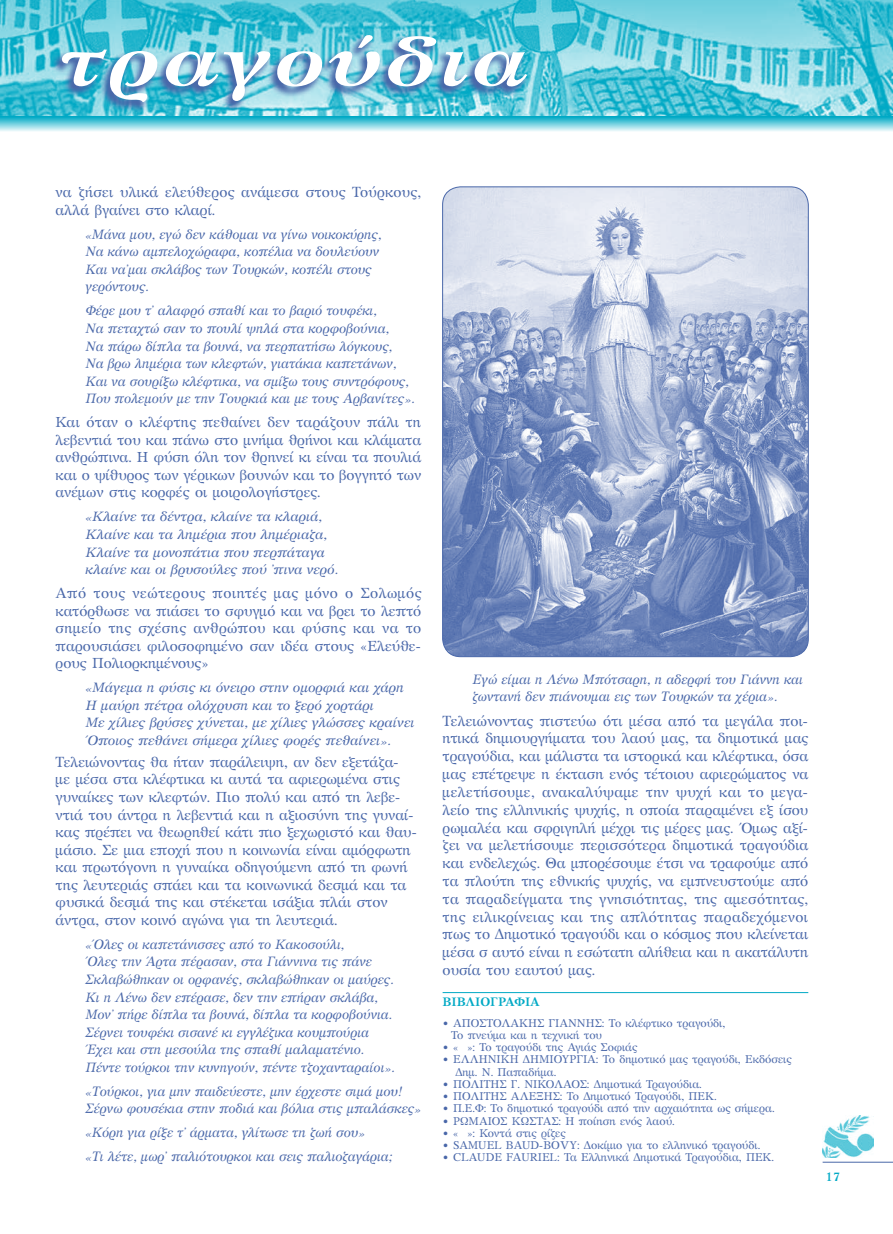
<style>
.page{position:relative;width:893px;height:1234px;background:#fff}
.page>*{position:absolute;margin:0;border:0;box-sizing:border-box;transform-origin:0 0}
.t1{font:italic 700 69px "GFS Artemisia";letter-spacing:.025em;color:#fff;scale:1.25 1}
.t2{font:14.55px/17.5px "GFS Artemisia";color:#4967a9;text-align:justify}
.t3{font:italic 13.5px/17.5px "GFS Artemisia";color:#4967a9;scale:.95 1}
.t4{font:italic 13.5px/17.5px "GFS Artemisia";color:#4967a9}
.t5{font:700 12.3px "GFS Artemisia";color:#00a9c5}
.t6{font:700 12px "GFS Artemisia";color:#00a9c5}
.t7{font:11.25px/12.3px "GFS Artemisia";color:#4967a9}
</style>
<div class="page">
<hr style="left:823px;top:1161px;width:70px;height:1px;background:#4967a9">
<svg style="left:0;top:0;width:893px;height:116px"></svg>
<img style="left:822px;top:1115px;width:52px;height:42px">
<svg style="left:0;top:116px;width:893px;height:15px"></svg>
<hr style="left:443px;top:991px;width:365px;height:1px;background:#00a9c5">
<img style="left:443px;top:187px;width:365px;height:469px">
<svg style="left:0;top:33px;width:529px;height:81px"></svg>
<h1 class="t1" style="left:58px;top:8px;width:378px">τραγούδια</h1>
<p class="t2" style="left:56px;top:183px;width:367px">ΝΑ ΖΉΣΕΙ ΥΛΙΚΆ ΕΛΕΎΘΕΡΟΣ ΑΝΆΜΕΣΑ ΣΤΟΥΣ ΤΟΎΡΚΟΥΣ,<br>ΑΛΛΆ ΒΓΑΊΝΕΙ ΣΤΟ ΚΛΑΡΊ.</p>
<p class="t3" style="left:85px;top:224px;width:313px">«Μάνα μου, εγώ δεν κάθομαι να γίνω νοικοκύρης, Να κάνω αμπελοχώραφα, κοπέλια να δουλεύουν Και να’μαι σκλάβος των Τουρκών, κοπέλι στους γερόντους.</p>
<p class="t3" style="left:85px;top:301px;width:348px">Φέρε μου τ’ αλαφρό σπαθί και το βαριό τουφέκι,<br>Να πεταχτώ σαν το πουλί ψηλά στα κορφοβούνια,<br>Να πάρω δίπλα τα βουνά, να περπατήσω λόγκους,<br>Να βρω λημέρια των κλεφτών, γιατάκια καπετάνων, Και να σουρίξω κλέφτικα, να σμίξω τους συντρόφους, Που πολεμούν με την Τουρκιά και με τους Αρβανίτες».</p>
<p class="t2" style="left:56px;top:412px;width:367px">ΚΑΙ ΌΤΑΝ Ο ΚΛΈΦΤΗΣ ΠΕΘΑΊΝΕΙ ΔΕΝ ΤΑΡΆΖΟΥΝ ΠΆΛΙ ΤΗ ΛΕΒΕΝΤΙΆ ΤΟΥ ΚΑΙ ΠΆΝΩ ΣΤΟ ΜΝΉΜΑ ΘΡΉΝΟΙ ΚΑΙ ΚΛΆΜΑΤΑ ΑΝΘΡΏΠΙΝΑ. Η ΦΎΣΗ ΌΛΗ ΤΟΝ ΘΡΗΝΕΊ ΚΙ ΕΊΝΑΙ ΤΑ ΠΟΥΛΙΆ ΚΑΙ Ο ΨΊΘΥΡΟΣ ΤΩΝ ΓΈΡΙΚΩΝ ΒΟΥΝΏΝ ΚΑΙ ΤΟ ΒΟΓΓΗΤΌ ΤΩΝ ΑΝΈΜΩΝ ΣΤΙΣ ΚΟΡΦΈΣ ΟΙ ΜΟΙΡΟΛΟΓΉΣΤΡΕΣ.</p>
<p class="t4" style="left:85px;top:507px;width:254px">«Κλαίνε τα δέντρα, κλαίνε τα κλαριά, Κλαίνε και τα λημέρια που λημέριαζα, Κλαίνε τα μονοπάτια που περπάταγα κλαίνε και οι βρυσούλες πού ’πινα νερό.</p>
<p class="t2" style="left:56px;top:583px;width:367px">ΑΠΌ ΤΟΥΣ ΝΕΏΤΕΡΟΥΣ ΠΟΙΗΤΈΣ ΜΑΣ ΜΌΝΟ Ο ΣΟΛΩΜΌΣ ΚΑΤΌΡΘΩΣΕ ΝΑ ΠΙΆΣΕΙ ΤΟ ΣΦΥΓΜΌ ΚΑΙ ΝΑ ΒΡΕΙ ΤΟ ΛΕΠΤΌ ΣΗΜΕΊΟ ΤΗΣ ΣΧΈΣΗΣ ΑΝΘΡΏΠΟΥ ΚΑΙ ΦΎΣΗΣ ΚΑΙ ΝΑ ΤΟ ΠΑΡΟΥΣΙΆΣΕΙ ΦΙΛΟΣΟΦΗΜΈΝΟ ΣΑΝ ΙΔΈΑ ΣΤΟΥΣ «ΕΛΕΎΘΕ-ΡΟΥΣ ΠΟΛΙΟΡΚΗΜΈΝΟΥΣ»</p>
<p class="t4" style="left:85px;top:678px;width:330px">«Μάγεμα η φύσις κι όνειρο στην ομορφιά και χάρη Η μαύρη πέτρα ολόχρυση και το ξερό χορτάρι<br>Με χίλιες βρύσες χύνεται, με χίλιες γλώσσες κραίνει Όποιος πεθάνει σήμερα χίλιες φορές πεθαίνει».</p>
<p class="t2" style="left:56px;top:752px;width:363px;text-align:left">ΤΕΛΕΙΏΝΟΝΤΑΣ ΘΑ ΉΤΑΝ ΠΑΡΆΛΕΙΨΗ, ΑΝ ΔΕΝ ΕΞΕΤΆΖΑ-ΜΕ ΜΈΣΑ ΣΤΑ ΚΛΈΦΤΙΚΑ ΚΙ ΑΥΤΆ ΤΑ ΑΦΙΕΡΩΜΈΝΑ ΣΤΙΣ ΓΥΝΑΊΚΕΣ ΤΩΝ ΚΛΕΦΤΏΝ. ΠΙΟ ΠΟΛΎ ΚΑΙ ΑΠΌ ΤΗ ΛΕΒΕ-ΝΤΙΆ ΤΟΥ ΆΝΤΡΑ Η ΛΕΒΕΝΤΙΆ ΚΑΙ Η ΑΞΙΟΣΎΝΗ ΤΗΣ ΓΥΝΑΊ-ΚΑΣ ΠΡΈΠΕΙ ΝΑ ΘΕΩΡΗΘΕΊ ΚΆΤΙ ΠΙΟ ΞΕΧΩΡΙΣΤΌ ΚΑΙ ΘΑΥ-ΜΆΣΙΟ. ΣΕ ΜΙΑ ΕΠΟΧΉ ΠΟΥ Η ΚΟΙΝΩΝΊΑ ΕΊΝΑΙ ΑΜΌΡΦΩΤΗ ΚΑΙ ΠΡΩΤΌΓΟΝΗ Η ΓΥΝΑΊΚΑ ΟΔΗΓΟΎΜΕΝΗ ΑΠΌ ΤΗ ΦΩΝΉ ΤΗΣ ΛΕΥΤΕΡΙΆΣ ΣΠΆΕΙ ΚΑΙ ΤΑ ΚΟΙΝΩΝΙΚΆ ΔΕΣΜΆ ΚΑΙ ΤΑ ΦΥΣΙΚΆ ΔΕΣΜΆ ΤΗΣ ΚΑΙ ΣΤΈΚΕΤΑΙ ΙΣΆΞΙΑ ΠΛΆΙ ΣΤΟΝ ΆΝΤΡΑ, ΣΤΟΝ ΚΟΙΝΌ ΑΓΏΝΑ ΓΙΑ ΤΗ ΛΕΥΤΕΡΙΆ.</p>
<p class="t3" style="left:85px;top:934px;width:327px">«Όλες οι καπετάνισσες από το Κακοσούλι,<br>Όλες την Άρτα πέρασαν, στα Γιάννινα τις πάνε Σκλαβώθηκαν οι ορφανές, σκλαβώθηκαν οι μαύρες.<br>Κι η Λένω δεν επέρασε, δεν την επήραν σκλάβα, Μον’ πήρε δίπλα τα βουνά, δίπλα τα κορφοβούνια.<br>Σέρνει τουφέκι σισανέ κι εγγλέζικα κουμπούρια Έχει και στη μεσούλα της σπαθί μαλαματένιο.<br>Πέντε τούρκοι την κυνηγούν, πέντε τζοχανταραίοι».</p>
<p class="t3" style="left:85px;top:1081px;width:355px">«Τούρκοι, για μην παιδεύεστε, μην έρχεστε σιμά μου!<br>Σέρνω φουσέκια στην ποδιά και βόλια στις μπαλάσκες»</p>
<p class="t3" style="left:85px;top:1119px;width:324px;line-height:24px">«Κόρη για ρίξε τ’ άρματα, γλίτωσε τη ζωή σου»<br>«Τι λέτε, μωρ’ παλιότουρκοι και σεις παλιοζαγάρια;</p>
<p class="t3" style="left:472px;top:669px;width:350px">Εγώ είμαι η Λένω Μπότσαρη, η αδερφή του Γιάννη και ζωντανή δεν πιάνουμαι εις των Τουρκών τα χέρια».</p>
<p class="t2" style="left:443px;top:711px;width:367px">ΤΕΛΕΙΏΝΟΝΤΑΣ ΠΙΣΤΕΎΩ ΌΤΙ ΜΈΣΑ ΑΠΌ ΤΑ ΜΕΓΆΛΑ ΠΟΙ-ΗΤΙΚΆ ΔΗΜΙΟΥΡΓΉΜΑΤΑ ΤΟΥ ΛΑΟΎ ΜΑΣ, ΤΑ ΔΗΜΟΤΙΚΆ ΜΑΣ ΤΡΑΓΟΎΔΙΑ, ΚΑΙ ΜΆΛΙΣΤΑ ΤΑ ΙΣΤΟΡΙΚΆ ΚΑΙ ΚΛΈΦΤΙΚΑ, ΌΣΑ ΜΑΣ ΕΠΈΤΡΕΨΕ Η ΈΚΤΑΣΗ ΕΝΌΣ ΤΈΤΟΙΟΥ ΑΦΙΕΡΏΜΑΤΟΣ ΝΑ ΜΕΛΕΤΉΣΟΥΜΕ, ΑΝΑΚΑΛΎΨΑΜΕ ΤΗΝ ΨΥΧΉ ΚΑΙ ΤΟ ΜΕΓΑ-ΛΕΊΟ ΤΗΣ ΕΛΛΗΝΙΚΉΣ ΨΥΧΉΣ, Η ΟΠΟΊΑ ΠΑΡΑΜΈΝΕΙ ΕΞ ΊΣΟΥ ΡΩΜΑΛΈΑ ΚΑΙ ΣΦΡΙΓΗΛΉ ΜΈΧΡΙ ΤΙΣ ΜΈΡΕΣ ΜΑΣ. ΌΜΩΣ ΑΞΊ-ΖΕΙ ΝΑ ΜΕΛΕΤΉΣΟΥΜΕ ΠΕΡΙΣΣΌΤΕΡΑ ΔΗΜΟΤΙΚΆ ΤΡΑΓΟΎΔΙΑ ΚΑΙ ΕΝΔΕΛΕΧΏΣ. ΘΑ ΜΠΟΡΈΣΟΥΜΕ ΈΤΣΙ ΝΑ ΤΡΑΦΟΎΜΕ ΑΠΌ ΤΑ ΠΛΟΎΤΗ ΤΗΣ ΕΘΝΙΚΉΣ ΨΥΧΉΣ, ΝΑ ΕΜΠΝΕΥΣΤΟΎΜΕ ΑΠΌ ΤΑ ΠΑΡΑΔΕΊΓΜΑΤΑ ΤΗΣ ΓΝΗΣΙΌΤΗΤΑΣ, ΤΗΣ ΑΜΕΣΌΤΗΤΑΣ, ΤΗΣ ΕΙΛΙΚΡΊΝΕΙΑΣ ΚΑΙ ΤΗΣ ΑΠΛΌΤΗΤΑΣ ΠΑΡΑΔΕΧΌΜΕΝΟΙ ΠΩΣ ΤΟ ΔΗΜΟΤΙΚΌ ΤΡΑΓΟΎΔΙ ΚΑΙ Ο ΚΌΣΜΟΣ ΠΟΥ ΚΛΕΊΝΕΤΑΙ ΜΈΣΑ Σ ΑΥΤΌ ΕΊΝΑΙ Η ΕΣΏΤΑΤΗ ΑΛΉΘΕΙΑ ΚΑΙ Η ΑΚΑΤΆΛΥΤΗ ΟΥΣΊΑ ΤΟΥ ΕΑΥΤΟΎ ΜΑΣ.</p>
<p class="t5" style="left:443px;top:991px;width:18px">Βιβλιο</p>
<p class="t5" style="left:490px;top:991px;width:17px">γραφία</p>
<p class="t7" style="left:443px;top:1015px;width:15px">• ΑΠ</p>
<p class="t7" style="left:471px;top:1015px;width:99px">ΟΣΤΟΛΆΚΗΣΓΙΆΝΝ</p>
<p class="t7" style="left:451px;top:1015px;width:276px;text-indent:135px">ΗΣ : ΤΟ ΚΛΈΦΤΙΚΟ ΤΡΑΓΟΎΔΙ,<br>ΤΟ ΠΝΕΎΜΑ ΚΑΙ Η ΤΕΧΝΙΚΉ ΤΟΥ</p>
<p class="t7" style="left:443px;top:1040px;width:196px">• « »: ΤΟ ΤΡΑΓΟΎΔΙ ΤΗΣ ΑΓΙΆΣ ΣΟΦΙΆΣ</p>
<p class="t7" style="left:443px;top:1052px;width:67px">• ΕΛΛΗΝΙΚΉΔ</p>
<p class="t7" style="left:455px;top:1052px;width:338px;text-indent:75px">ΗΜΙΟΥΡΓΊΑ: ΤΟ ΔΗΜΟΤΙΚΌ ΜΑΣ ΤΡΑΓΟΎΔΙ, ΕΚΔΌΣΕΙΣ<br>ΔΗΜ. Ν. ΠΑΠΑΔΉΜΑ.</p>
<p class="t7" style="left:443px;top:1076px;width:261px">• ΠΟΛΊΤΗΣΓ . ΝΙΚΌΛΑΟΣ : ΔΗΜΟΤΙΚΆ ΤΡΑΓΟΎΔΙΑ.</p>
<p class="t7" style="left:443px;top:1089px;width:276px">• ΠΟΛΊΤΗΣΑΛΈ ΞΗΣ : ΤΟ ΔΗΜΟΤΙΚΌ ΤΡΑΓΟΎΔΙ, ΠΕΚ.</p>
<p class="t7" style="left:443px;top:1101px;width:334px">• Π.Ε.Φ: ΤΟ ΔΗΜΟΤΙΚΌ ΤΡΑΓΟΎΔΙ ΑΠΌ ΤΗΝ ΑΡΧΑΙΌΤΗΤΑ ΩΣ ΣΉΜΕΡΑ.</p>
<p class="t7" style="left:443px;top:1113px;width:234px">• Ρ ΩΜΑΊΟΣ ΚΏΣΤΑΣ : Η ΠΟΊΗΣΗ ΕΝΌΣ ΛΑΟΎ.</p>
<p class="t7" style="left:443px;top:1125px;width:125px">• « »: ΚΟΝΤΆ ΣΤΙΣ ΡΊΖΕΣ</p>
<p class="t7" style="left:443px;top:1138px;width:319px">• SAMUEL BAUD-BOVY: ΔΟΚΊΜΙΟ ΓΙΑ ΤΟ ΕΛΛΗΝΙΚΌ ΤΡΑΓΟΎΔΙ.</p>
<p class="t7" style="left:443px;top:1150px;width:333px">• CLAUDE FAURIEL: ΤΑ ΕΛΛΗΝΙΚΆ ΔΗΜΟΤΙΚΆ ΤΡΑΓΟΎΔΙΑ, ΠΕΚ.</p>
<p class="t6" style="left:826px;top:1166px;width:17px">17</p>
</div>
